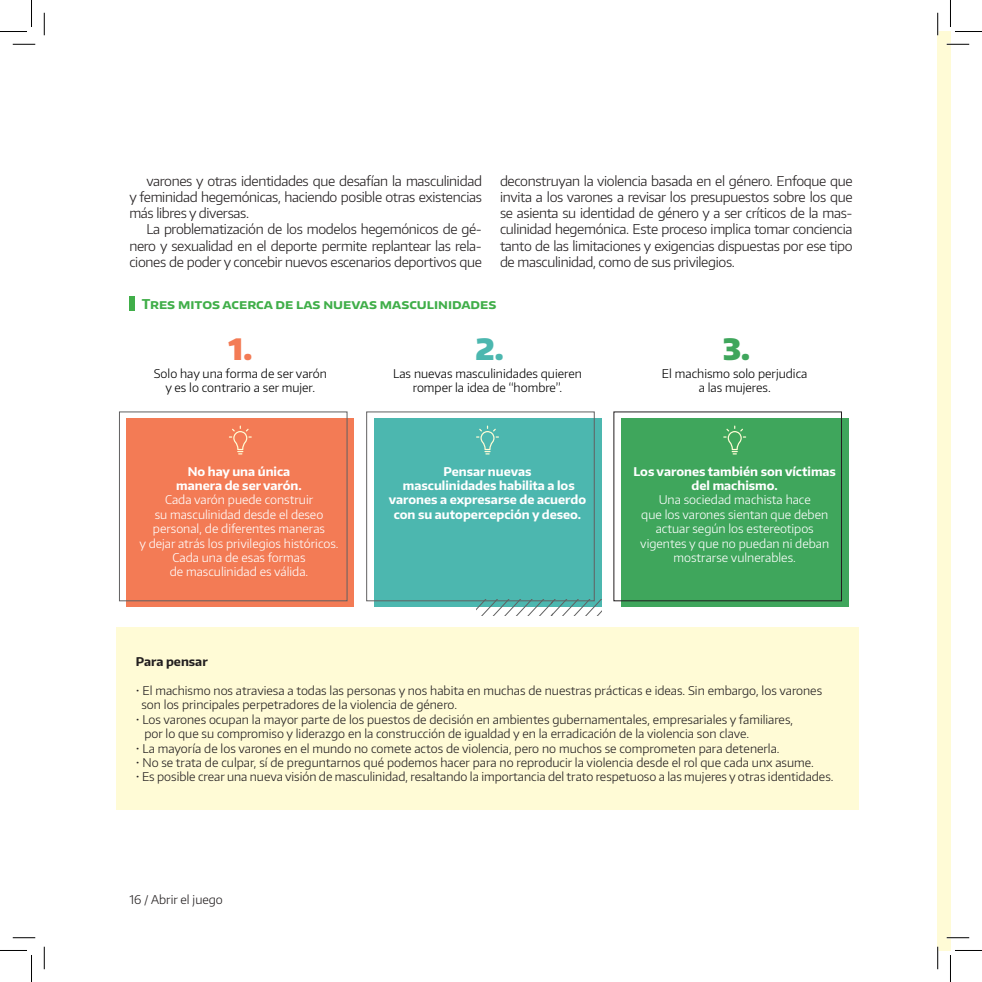
<style>
.page{position:relative;width:982px;height:982px;background:#fff}
.page>*{position:absolute;margin:0;border:0;box-sizing:border-box;transform-origin:0 0}
.t1{font:900 29.4px "Encode Sans";color:#f37b55}
.t2{font:900 29.4px "Encode Sans";color:#4cb7af}
.t3{font:900 29.4px "Encode Sans";color:#3fa65c}
.tx{font:300 13.5px/16.2px "Encode Sans";letter-spacing:-.025em;color:#231f20;text-align:justify}
.Tit_N2{font:700 13.5px "Encode Sans";color:#40ae49}
.tx_inicio{font:300 12px "Encode Sans";color:#231f20}
.t4{font:300 12px/14.4px "Encode Sans";color:#fff;text-align:center}
.t5{font:300 12px/14.4px "Encode Sans";color:#000;text-align:center}
.t6{font:700 12px/14.4px "Encode Sans";color:#fff;text-align:center}
.tx_inicio-2{font:700 12px "Encode Sans";color:#231f20}
.s1{font-weight:700}
</style>
<div class="page">
<div style="left:937px;top:32px;width:13px;height:918px;background:#fffbd6"></div>
<div style="left:117px;top:627px;width:741px;height:183px;background:#fffbd6"></div>
<div style="left:126px;top:418px;width:228px;height:188px;background:#f37b55"></div>
<div style="left:374px;top:418px;width:227px;height:188px;background:#4cb7af"></div>
<div style="left:621px;top:418px;width:227px;height:188px;background:#3fa65c"></div>
<div style="left:119px;top:411px;width:228px;height:190px;border:1px solid #616061"></div>
<div style="left:366px;top:411px;width:228px;height:190px;border:1px solid #616061"></div>
<svg style="left:229px;top:425px;width:23px;height:29px"></svg>
<svg style="left:476px;top:425px;width:23px;height:29px"></svg>
<svg style="left:723px;top:425px;width:23px;height:29px"></svg>
<svg style="left:477px;top:599px;width:124px;height:16px"></svg>
<div style="left:129px;top:296px;width:6px;height:14px;background:#40ae49"></div>
<hr style="left:946px;top:43px;width:23px;height:2px;background:#fff">
<hr style="left:946px;top:936px;width:23px;height:2px;background:#fff">
<svg style="left:13px;top:44px;width:22px;height:1px"></svg>
<svg style="left:946px;top:44px;width:23px;height:1px"></svg>
<svg style="left:13px;top:937px;width:22px;height:1px"></svg>
<svg style="left:946px;top:937px;width:23px;height:1px"></svg>
<svg style="left:44px;top:13px;width:1px;height:22px"></svg>
<svg style="left:44px;top:946px;width:1px;height:23px"></svg>
<svg style="left:937px;top:13px;width:1px;height:22px"></svg>
<svg style="left:937px;top:946px;width:1px;height:23px"></svg>
<svg style="left:0;top:0;width:32px;height:32px"></svg>
<svg style="left:0;top:950px;width:32px;height:31px"></svg>
<svg style="left:950px;top:0;width:31px;height:32px"></svg>
<svg style="left:950px;top:950px;width:31px;height:31px"></svg>
<p class="tx" style="left:129px;top:172px;width:354px;text-indent:17px">varones y otras identidades que desafían la masculinidad y feminidad hegemónicas, haciendo posible otras existencias más libres y diversas.</p>
<p class="tx" style="left:129px;top:221px;width:354px;text-indent:17px">La problematización de los modelos hegemónicos de gé&shy;nero y sexualidad en el deporte permite replantear las rela&shy;ciones de poder y concebir nuevos escenarios deportivos que</p>
<p class="tx" style="left:500px;top:172px;width:354px">deconstruyan la violencia basada en el género. Enfoque que invita a los varones a revisar los presupuestos sobre los que se asienta su identidad de género y a ser críticos de la mas&shy;culinidad hegemónica. Este proceso implica tomar conciencia tanto de las limitaciones y exigencias dispuestas por ese tipo de masculinidad, como de sus privilegios.</p>
<p class="Tit_N2" style="left:142px;top:295px;width:356px">Tres mitos acerca de las nuevas masculinidades</p>
<p class="t1" style="left:228px;top:329px;width:25px">1.</p>
<p class="t5" style="left:154px;top:366px;width:174px">Solo hay una forma de ser varón y es lo contrario a ser mujer.</p>
<p class="t2" style="left:475px;top:329px;width:30px">2.</p>
<p class="t5" style="left:393px;top:366px;width:190px">Las nuevas masculinidades quieren romper la idea de “hombre”.</p>
<p class="t3" style="left:722px;top:329px;width:29px">3.</p>
<p class="t5" style="left:662px;top:366px;width:147px">El machismo solo perjudica a las mujeres.</p>
<p class="t4" style="left:139px;top:463px;width:200px"><span class="s1">No hay una única<br>manera de ser varón.<br></span>Cada varón puede construir<br>su masculinidad desde el deseo personal, de diferentes maneras<br>y dejar atrás los privilegios históricos.<br>Cada una de esas formas<br>de masculinidad es válida.</p>
<p class="t6" style="left:389px;top:463px;width:199px">Pensar nuevas<br>masculinidades habilita a los varones a expresarse de acuerdo con su autopercepción y deseo.</p>
<p class="t4" style="left:633px;top:463px;width:204px"><span class="s1">Los varones también son víctimas del machismo.<br></span>Una sociedad machista hace<br>que los varones sientan que deben actuar según los estereotipos vigentes y que no puedan ni deban mostrarse vulnerables.</p>
<p class="tx_inicio-2" style="left:136px;top:653px;width:73px">Para pensar</p>
<p class="tx_inicio" style="left:136px;top:682px;width:688px">• El machismo nos atraviesa a todas las personas y nos habita en muchas de nuestras prácticas e ideas. Sin embargo, los varones</p>
<p class="tx_inicio" style="left:141px;top:697px;width:317px">son los principales perpetradores de la violencia de género.</p>
<p class="tx_inicio" style="left:136px;top:711px;width:659px">• Los varones ocupan la mayor parte de los puestos de decisión en ambientes gubernamentales, empresariales y familiares,</p>
<p class="tx_inicio" style="left:144px;top:725px;width:606px">por lo que su compromiso y liderazgo en la construcción de igualdad y en la erradicación de la violencia son clave.</p>
<p class="tx_inicio" style="left:136px;top:740px;width:645px">• La mayoría de los varones en el mundo no comete actos de violencia, pero no muchos se comprometen para detenerla.</p>
<p class="tx_inicio" style="left:136px;top:754px;width:679px">• No se trata de culpar, sí de preguntarnos qué podemos hacer para no reproducir la violencia desde el rol que cada unx asume.</p>
<p class="tx_inicio" style="left:136px;top:769px;width:699px">• Es posible crear una nueva visión de masculinidad, resaltando la importancia del trato respetuoso a las mujeres y otras identidades.</p>
<p class="tx_inicio" style="left:129px;top:891px;width:95px">16 / Abrir el juego</p>
</div>
